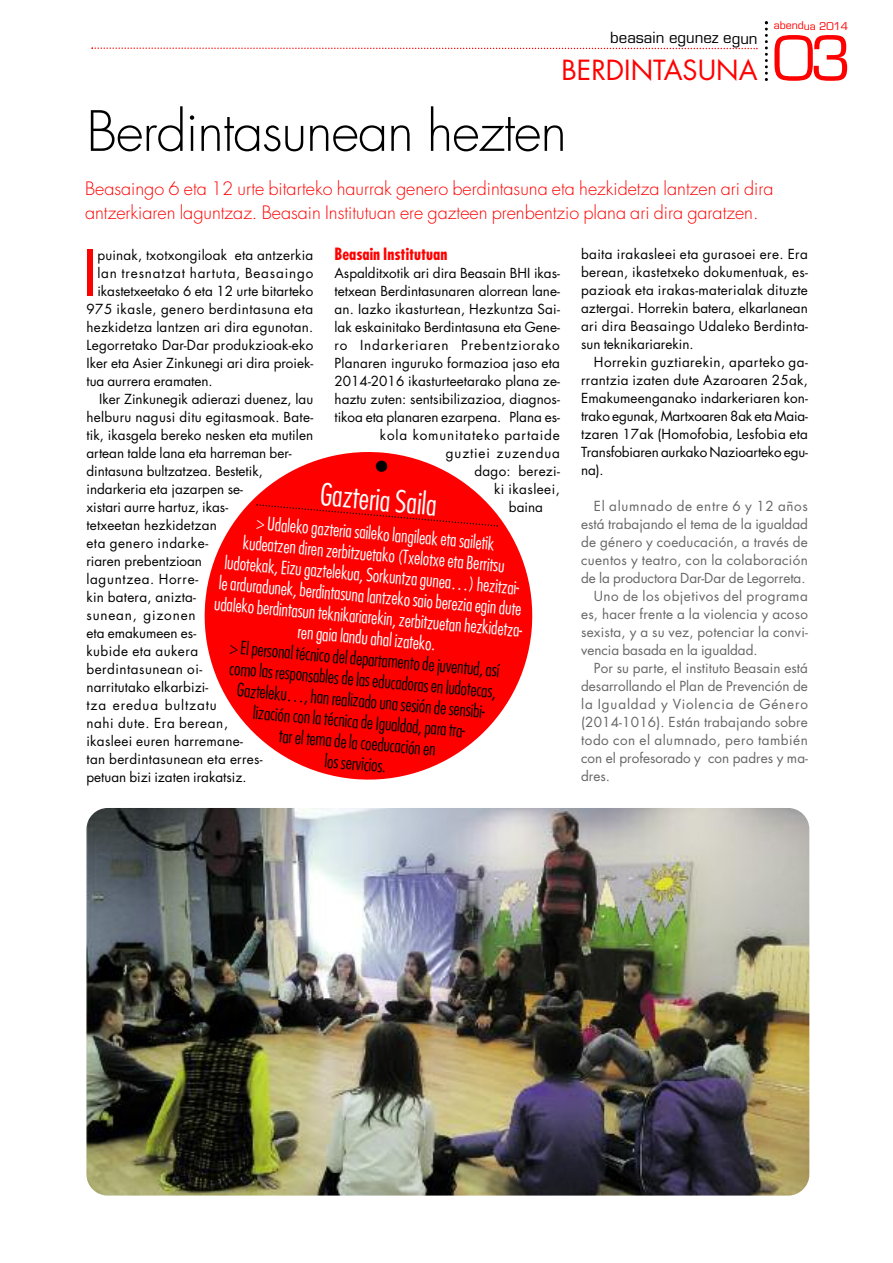
<style>
.page{position:relative;width:893px;height:1263px;background:#fff}
.page>*{position:absolute;margin:0;border:0;box-sizing:border-box;transform-origin:0 0}
.t1{font:61.2px "Futura";color:#f00}
.t2{font:60px "Eurostile";color:#f00}
.t3{font:300 54px "Futura";letter-spacing:-.02em;color:#000}
.t4{font:300 condensed 30px "Futura";color:#fff}
.t5{font:27px "Futura";color:#f00}
.t6{font:300 condensed 18px/21px "Futura";color:#fff;text-align:center}
.t7{font:300 condensed 18px/21px "Futura";color:#000;text-align:center}
.t8{font:300 18px/24px "Futura";color:#f00}
.t9{font:700 condensed 16.5px "Futura";color:#f00}
.t10{font:15px "Eurostile";color:#000}
.t11{font:13.5px/18px "Futura";letter-spacing:.01em;color:#000;text-align:justify}
.t12{font:13.5px "Futura";letter-spacing:.015em;color:#666}
.t13{font:13.5px "Futura";letter-spacing:.06em;color:#000}
.t14{font:13.5px "Futura";letter-spacing:.035em;color:#000}
.t15{font:13.5px "Futura";letter-spacing:.04em;color:#666}
.t16{font:13.5px "Futura";letter-spacing:.035em;color:#666}
.t17{font:13.5px "Futura";letter-spacing:.06em;color:#666}
.t18{font:13.5px "Futura";letter-spacing:.05em;color:#666}
.t19{font:13.5px "Futura";letter-spacing:.045em;color:#000}
.t20{font:13.5px "Futura";letter-spacing:.04em;color:#000}
.t21{font:13.5px "Futura";letter-spacing:.05em;color:#000}
.t22{font:13.5px "Futura";letter-spacing:.03em;color:#000}
.t23{font:10.5px "Eurostile";letter-spacing:-.005em;color:#f00}
</style>
<div class="page">
<svg style="left:91px;top:47px;width:667px;height:2px"></svg>
<svg style="left:765px;top:21px;width:3px;height:60px"></svg>
<img style="left:86px;top:808px;width:723px;height:387px;border-radius:21px">
<svg style="left:204px;top:452px;width:329px;height:328px;fill:#f00"></svg>
<div style="left:256px;top:503px;width:242px;height:24px;background:#f00"></div>
<svg style="left:375px;top:460px;width:13px;height:12px"></svg>
<p class="t10" style="left:610px;top:32px;width:149px">beasain egunez egun</p>
<h3 class="t5" style="left:562px;top:58px;width:198px">BERDINTASUNA</h3>
<h3 class="t3" style="left:86px;top:106px;width:482px">Berdintasunean hezten</h3>
<p class="t23" style="left:774px;top:22px;width:76px">abendua 2014</p>
<h2 class="t2" style="left:773px;top:35px;width:80px">03</h2>
<h3 class="t8" style="left:85px;top:178px;width:690px">Beasaingo 6 eta 12 urte bitarteko haurrak genero berdintasuna eta hezkidetza lantzen ari dira antzerkiaren laguntzaz. Beasain Institutuan ere gazteen prenbentzio plana ari dira garatzen.</h3>
<p class="t9" style="left:334px;top:247px;width:114px">Beasain Institutuan</p>
<p class="t11" style="left:334px;top:265px;width:227px">Aspalditxotik ari dira Beasain BHI ikas-</p>
<p class="t11" style="left:334px;top:283px;width:227px">tetxean Berdintasunaren alorrean lane-</p>
<p class="t11" style="left:334px;top:301px;width:227px">an. Iazko ikasturtean, Hezkuntza Sai-</p>
<p class="t11" style="left:334px;top:319px;width:227px">lak eskainitako Berdintasuna eta Gene-</p>
<p class="t13" style="left:334px;top:339px;width:227px">ro Indarkeriaren Prebentziorako</p>
<p class="t11" style="left:334px;top:355px;width:227px">Planaren inguruko formazioa jaso eta</p>
<p class="t11" style="left:334px;top:373px;width:227px">2014-2016 ikasturteetarako plana ze-</p>
<p class="t11" style="left:334px;top:391px;width:227px">haztu zuten: sentsibilizazioa, diagnos-</p>
<p class="t11" style="left:334px;top:409px;width:227px">tikoa eta planaren ezarpena. Plana es-</p>
<p class="t13" style="left:380px;top:429px;width:181px">kola komunitateko partaide</p>
<p class="t13" style="left:446px;top:447px;width:115px">guztiei zuzendua</p>
<p class="t11" style="left:474px;top:463px;width:87px">dago: berezi-</p>
<p class="t22" style="left:494px;top:483px;width:67px">ki ikasleei,</p>
<p class="t11" style="left:509px;top:499px;width:36px">baina</p>
<h1 class="t1" style="left:83px;top:245px;width:16px">I</h1>
<p class="t11" style="left:97px;top:247px;width:217px">puinak, txotxongiloak eta antzerkia</p>
<p class="t13" style="left:97px;top:266px;width:217px">lan tresnatzat hartuta, Beasaingo</p>
<p class="t11" style="left:97px;top:283px;width:217px">ikastetxeetako 6 eta 12 urte bitarteko</p>
<p class="t14" style="left:86px;top:302px;width:228px">975 ikasle, genero berdintasuna eta</p>
<p class="t11" style="left:86px;top:319px;width:228px">hezkidetza lantzen ari dira egunotan.</p>
<p class="t11" style="left:86px;top:337px;width:228px">Legorretako Dar-Dar produkzioak-eko</p>
<p class="t11" style="left:86px;top:355px;width:228px">Iker eta Asier Zinkunegi ari dira proiek-</p>
<p class="t11" style="left:86px;top:373px;width:128px">tua aurrera eramaten.</p>
<p class="t11" style="left:99px;top:391px;width:216px">Iker Zinkunegik adierazi duenez, lau</p>
<p class="t11" style="left:86px;top:409px;width:228px">helburu nagusi ditu egitasmoak. Bate-</p>
<p class="t11" style="left:86px;top:427px;width:228px">tik, ikasgela bereko nesken eta mutilen</p>
<p class="t11" style="left:86px;top:445px;width:207px">artean talde lana eta harreman ber-</p>
<p class="t11" style="left:86px;top:463px;width:178px">dintasuna bultzatzea. Bestetik,</p>
<p class="t11" style="left:86px;top:481px;width:158px">indarkeria eta jazarpen se-</p>
<p class="t11" style="left:86px;top:499px;width:143px">xistari aurre hartuz, ikas-</p>
<p class="t11" style="left:86px;top:517px;width:132px">tetxeetan hezkidetzan</p>
<p class="t20" style="left:86px;top:536px;width:123px">eta genero indarke-</p>
<p class="t11" style="left:86px;top:553px;width:117px">riaren prebentzioan</p>
<p class="t21" style="left:86px;top:572px;width:113px">laguntzea. Horre-</p>
<p class="t11" style="left:86px;top:589px;width:111px">kin batera, anizta-</p>
<p class="t13" style="left:86px;top:608px;width:111px">sunean, gizonen</p>
<p class="t11" style="left:86px;top:625px;width:111px">eta emakumeen es-</p>
<p class="t14" style="left:86px;top:644px;width:113px">kubide eta aukera</p>
<p class="t14" style="left:86px;top:662px;width:117px">berdintasunean oi-</p>
<p class="t11" style="left:86px;top:679px;width:123px">narritutako elkarbizi-</p>
<p class="t13" style="left:86px;top:698px;width:132px">tza eredua bultzatu</p>
<p class="t19" style="left:86px;top:716px;width:143px">nahi dute. Era berean,</p>
<p class="t11" style="left:86px;top:733px;width:158px">ikasleei euren harremane-</p>
<p class="t11" style="left:86px;top:751px;width:178px">tan berdintasunean eta erres-</p>
<p class="t11" style="left:86px;top:769px;width:162px">petuan bizi izaten irakatsiz.</p>
<h3 class="t4" style="left:321px;top:481px;width:119px;rotate:5deg">Gazteria Saila</h3>
<h3 class="t6" style="left:244px;top:533px;width:264px;rotate:5deg">kudeatzendirenzerbitzuetako(TxelotxeetaBerritsu</h3>
<h3 class="t6" style="left:258px;top:513px;width:240px;rotate:5deg">&gt;Udalekogazteriasailekolangileaketasailetik</h3>
<h3 class="t6" style="left:219px;top:552px;width:310px;rotate:5deg">ludotekak,Eizugaztelekua,Sorkuntzagunea…)hezitzai&shy;learduradunek,berdintasunalantzekosaiobereziaegindute udalekoberdintasunteknikariarekin,zerbitzuetanhezkidetza&shy;rengaialanduahal izateko.</h3>
<p class="t7" style="left:231px;top:638px;width:272px;rotate:5deg">&gt;Elpersonal técnicodeldepartamentodejuventud,así comolasresponsablesdelaseducadorasenludotecas, Gazteleku…,hanrealizadounasesióndesensibi&shy;lizaciónconlatécnicadeIgualdad,paratra-<br>tarel temadelacoeducaciónen<br>los servicios.</p>
<p class="t11" style="left:581px;top:246px;width:228px">baita irakasleei eta gurasoei ere. Era berean, ikastetxeko dokumentuak, es&shy;pazioak eta irakas-materialak dituzte aztergai. Horrekin batera, elkarlanean ari dira Beasaingo Udaleko Berdinta&shy;sun teknikariarekin.</p>
<p class="t11" style="left:581px;top:354px;width:228px;text-indent:13px">Horrekin guztiarekin, aparteko ga&shy;rrantzia izaten dute Azaroaren 25ak, Emakumeenganako indarkeriaren kon&shy;trako egunak, Martxoaren 8ak eta Maia&shy;tzaren 17ak (Homofobia, Lesfobia eta Transfobiaren aurkako Nazioarteko egu&shy;na).</p>
<p class="t18" style="left:594px;top:500px;width:216px">El alumnado de entre 6 y 12 años</p>
<p class="t12" style="left:581px;top:518px;width:228px">está trabajando el tema de la igualdad</p>
<p class="t12" style="left:581px;top:536px;width:228px">de género y coeducación, a través de</p>
<p class="t12" style="left:581px;top:554px;width:228px">cuentos y teatro, con la colaboración</p>
<p class="t12" style="left:581px;top:572px;width:226px">de la productora Dar-Dar de Legorreta.</p>
<p class="t16" style="left:594px;top:590px;width:216px">Uno de los objetivos del programa</p>
<p class="t12" style="left:581px;top:608px;width:228px">es, hacer frente a la violencia y acoso</p>
<p class="t12" style="left:581px;top:626px;width:228px">sexista, y a su vez, potenciar la convi-</p>
<p class="t12" style="left:581px;top:644px;width:178px">vencia basada en la igualdad.</p>
<p class="t12" style="left:594px;top:662px;width:216px">Por su parte, el instituto Beasain está</p>
<p class="t12" style="left:581px;top:680px;width:228px">desarrollando el Plan de Prevención de</p>
<p class="t17" style="left:581px;top:698px;width:228px">la Igualdad y Violencia de Género</p>
<p class="t12" style="left:581px;top:716px;width:228px">(2014-1016). Están trabajando sobre</p>
<p class="t15" style="left:581px;top:734px;width:228px">todo con el alumnado, pero también</p>
<p class="t12" style="left:581px;top:752px;width:228px">con el profesorado y con padres y ma-</p>
<p class="t12" style="left:581px;top:770px;width:30px">dres.</p>
</div>
